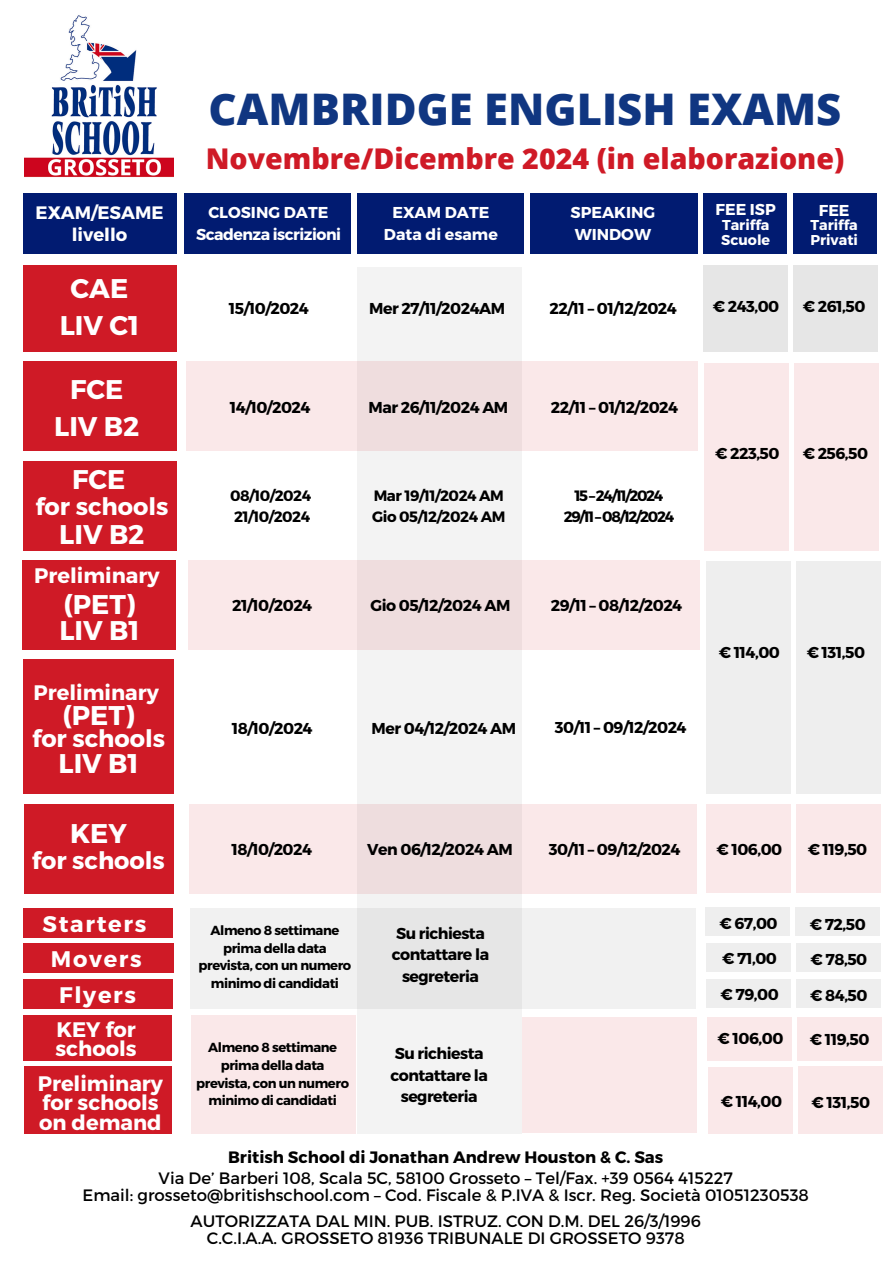
<style>
.page{position:relative;width:894px;height:1264px;background:#fff}
.page>*{position:absolute;margin:0;border:0;box-sizing:border-box;transform-origin:0 0}
.t1{font:800 43.5px "Open Sans";color:#103681}
.t2{font:800 28.5px "Open Sans";color:#cf1a26}
.t3{font:700 27px/37.2px "Montserrat";color:#fff;text-align:center}
.t4{font:700 24px "Montserrat";color:#fff}
.t5{font:700 22.5px "Montserrat";letter-spacing:.075em;color:#fff}
.t6{font:700 21px/18px "Montserrat";color:#fff}
.t7{font:700 18px "Montserrat";color:#fff}
.t8{font:16.5px/17px "Montserrat";color:#000;text-align:center}
.t9{font:700 16.5px "Montserrat";color:#000}
.t10{font:700 15.75px "Montserrat";letter-spacing:-.03em;color:#000}
.t11{font:700 15.75px "Montserrat";color:#fff}
.t12{font:700 15.75px "Montserrat";letter-spacing:-.03em;color:#fff}
.t13{font:700 15px "Montserrat";letter-spacing:-.03em;color:#000}
.t14{font:700 15px "Montserrat";letter-spacing:-.09em;color:#000}
.t15{font:700 14.25px/14.7px "Montserrat";color:#fff}
.t16{font:700 13.2px/17.5px "Montserrat";letter-spacing:-.03em;color:#000;text-align:center}
</style>
<div class="page">
<div style="left:23px;top:194px;width:153px;height:60px;background:#011b71"></div>
<div style="left:184px;top:194px;width:167px;height:60px;background:#011b71"></div>
<div style="left:357px;top:194px;width:167px;height:60px;background:#011b71"></div>
<div style="left:530px;top:194px;width:167px;height:60px;background:#011b71"></div>
<div style="left:23px;top:362px;width:153px;height:89px;background:#cf1a26"></div>
<div style="left:23px;top:265px;width:153px;height:86px;background:#cf1a26"></div>
<div style="left:23px;top:560px;width:153px;height:89px;background:#cf1a26"></div>
<div style="left:23px;top:461px;width:153px;height:89px;background:#cf1a26"></div>
<div style="left:23px;top:660px;width:151px;height:134px;background:#cf1a26"></div>
<div style="left:703px;top:194px;width:84px;height:60px;background:#011b71"></div>
<img style="left:24px;top:15px;width:149px;height:162px">
<div style="left:792px;top:194px;width:84px;height:60px;background:#011b71"></div>
<div style="left:189px;top:804px;width:507px;height:89px;background:#fae8e9"></div>
<svg style="left:357px;top:267px;width:164px;height:866px;fill:#f3f3f3"></svg>
<div style="left:702px;top:265px;width:85px;height:86px;background:#e6e6e6"></div>
<div style="left:792px;top:265px;width:85px;height:86px;background:#e6e6e6"></div>
<div style="left:186px;top:362px;width:511px;height:89px;background:#fae8e9"></div>
<div style="left:704px;top:363px;width:84px;height:187px;background:#fae8e9"></div>
<div style="left:794px;top:363px;width:84px;height:187px;background:#fae8e9"></div>
<div style="left:188px;top:560px;width:511px;height:89px;background:#fae8e9"></div>
<div style="left:706px;top:561px;width:84px;height:233px;background:#eee"></div>
<div style="left:796px;top:561px;width:84px;height:233px;background:#eee"></div>
<div style="left:24px;top:804px;width:150px;height:89px;background:#cf1a26"></div>
<div style="left:706px;top:804px;width:84px;height:89px;background:#fae8e9"></div>
<div style="left:796px;top:804px;width:84px;height:89px;background:#fae8e9"></div>
<div style="left:24px;top:907px;width:149px;height:30px;background:#cf1a26"></div>
<div style="left:191px;top:907px;width:505px;height:101px;background:#f1f1f1"></div>
<div style="left:705px;top:907px;width:84px;height:28px;background:#eee"></div>
<div style="left:795px;top:907px;width:84px;height:28px;background:#eee"></div>
<div style="left:24px;top:943px;width:149px;height:30px;background:#cf1a26"></div>
<div style="left:23px;top:978px;width:149px;height:30px;background:#cf1a26"></div>
<div style="left:706px;top:943px;width:84px;height:28px;background:#eee"></div>
<div style="left:796px;top:943px;width:84px;height:28px;background:#eee"></div>
<div style="left:706px;top:978px;width:84px;height:29px;background:#eee"></div>
<div style="left:796px;top:978px;width:84px;height:29px;background:#eee"></div>
<div style="left:24px;top:1015px;width:148px;height:45px;background:#cf1a26"></div>
<div style="left:191px;top:1015px;width:164px;height:118px;background:#fae8e9"></div>
<div style="left:707px;top:1016px;width:84px;height:44px;background:#fae8e9"></div>
<div style="left:797px;top:1016px;width:84px;height:44px;background:#fae8e9"></div>
<div style="left:708px;top:1066px;width:84px;height:67px;background:#fae8e9"></div>
<div style="left:798px;top:1066px;width:84px;height:67px;background:#fae8e9"></div>
<div style="left:24px;top:1065px;width:148px;height:68px;background:#cf1a26"></div>
<div style="left:521px;top:1017px;width:175px;height:116px;background:#fae8e9"></div>
<p class="t7" style="left:36px;top:201px;width:129px">EXAM/ESAME</p>
<p class="t7" style="left:72px;top:223px;width:57px">livello</p>
<p class="t3" style="left:60px;top:268px;width:81px">CAE<br>LIV C1</p>
<p class="t3" style="left:54px;top:369px;width:87px">FCE<br>LIV B2</p>
<p class="t3" style="left:72px;top:459px;width:55px">FCE</p>
<p class="t4" style="left:35px;top:491px;width:135px">for schools</p>
<p class="t3" style="left:59px;top:514px;width:87px">LIV B2</p>
<p class="t6" style="left:34px;top:565px;width:127px">Preliminary</p>
<p class="t3" style="left:59px;top:589px;width:82px;line-height:25.8px;text-align:left">(PET)<br>LIV B1</p>
<p class="t6" style="left:33px;top:682px;width:127px">Preliminary</p>
<p class="t3" style="left:63px;top:696px;width:74px">(PET)</p>
<p class="t4" style="left:32px;top:722px;width:135px">for schools</p>
<p class="t3" style="left:59px;top:743px;width:82px">LIV B1</p>
<p class="t3" style="left:70px;top:813px;width:58px">KEY</p>
<p class="t4" style="left:32px;top:845px;width:135px">for schools</p>
<p class="t5" style="left:43px;top:908px;width:105px">Starters</p>
<p class="t5" style="left:51px;top:944px;width:92px">Movers</p>
<p class="t5" style="left:59px;top:980px;width:78px">Flyers</p>
<p class="t6" style="left:55px;top:1019px;width:83px">KEY for schools</p>
<p class="t6" style="left:38px;top:1073px;width:127px;line-height:19.2px">Preliminary for schools</p>
<p class="t6" style="left:39px;top:1112px;width:124px">on demand</p>
<p class="t7" style="left:37px;top:1016px;width:123px">EXAMESAME</p>
<p class="t1" style="left:208px;top:79px;width:634px">CAMBRIDGE ENGLISH EXAMS</p>
<p class="t2" style="left:206px;top:139px;width:639px">Novembre/Dicembre 2024 (in elaborazione)</p>
<p class="t11" style="left:208px;top:202px;width:121px">CLOSING DATE</p>
<h2 class="t12" style="left:196px;top:224px;width:146px">Scadenza iscrizioni</h2>
<h1 class="t11" style="left:392px;top:202px;width:98px">EXAM DATE</h1>
<h3 class="t11" style="left:384px;top:224px;width:115px">Data di esame</h3>
<p class="t11" style="left:570px;top:202px;width:86px">SPEAKING</p>
<p class="t11" style="left:574px;top:224px;width:78px">WINDOW</p>
<p class="t11" style="left:715px;top:200px;width:62px">FEE ISP</p>
<p class="t15" style="left:721px;top:217px;width:50px">Tariffa<br>Scuole</p>
<h4 class="t11" style="left:818px;top:200px;width:32px">FEE</h4>
<h4 class="t15" style="left:810px;top:217px;width:49px">Tariffa<br>Privati</h4>
<h3 class="t10" style="left:229px;top:298px;width:81px">15/10/2024</h3>
<h3 class="t10" style="left:369px;top:298px;width:137px">Mer 27/11/2024AM</h3>
<h3 class="t10" style="left:549px;top:298px;width:129px">22/11 – 01/12/2024</h3>
<h3 class="t10" style="left:712px;top:296px;width:68px">€ 243,00</h3>
<p class="t10" style="left:802px;top:296px;width:64px">€ 261,50</p>
<h5 class="t10" style="left:230px;top:397px;width:82px">14/10/2024</h5>
<h4 class="t10" style="left:368px;top:397px;width:141px">Mar 26/11/2024 AM</h4>
<p class="t10" style="left:550px;top:397px;width:129px">22/11 – 01/12/2024</p>
<p class="t13" style="left:230px;top:486px;width:83px">08/10/2024</p>
<p class="t13" style="left:234px;top:506px;width:78px">21/10/2024</p>
<p class="t13" style="left:373px;top:486px;width:132px">Mar 19/11/2024 AM</p>
<p class="t13" style="left:372px;top:506px;width:135px">Gio 05/12/2024 AM</p>
<p class="t14" style="left:574px;top:486px;width:90px">15–24/11/2024</p>
<p class="t14" style="left:563px;top:506px;width:112px">29/11–08/12/2024</p>
<p class="t10" style="left:715px;top:443px;width:66px">€ 223,50</p>
<p class="t10" style="left:802px;top:443px;width:67px">€ 256,50</p>
<p class="t10" style="left:232px;top:595px;width:82px">21/10/2024</p>
<p class="t10" style="left:370px;top:595px;width:141px">Gio 05/12/2024 AM</p>
<p class="t10" style="left:550px;top:595px;width:133px">29/11 – 08/12/2024</p>
<p class="t10" style="left:232px;top:718px;width:82px">18/10/2024</p>
<p class="t10" style="left:371px;top:718px;width:146px">Mer 04/12/2024 AM</p>
<p class="t10" style="left:554px;top:717px;width:133px">30/11 – 09/12/2024</p>
<p class="t10" style="left:718px;top:642px;width:63px">€ 114,00</p>
<p class="t10" style="left:806px;top:642px;width:60px">€ 131,50</p>
<p class="t10" style="left:231px;top:839px;width:82px">18/10/2024</p>
<p class="t10" style="left:367px;top:839px;width:147px">Ven 06/12/2024 AM</p>
<p class="t10" style="left:548px;top:839px;width:133px">30/11 – 09/12/2024</p>
<p class="t10" style="left:716px;top:839px;width:67px">€ 106,00</p>
<p class="t10" style="left:807px;top:839px;width:61px">€ 119,50</p>
<p class="t16" style="left:198px;top:921px;width:154px">Almeno 8 settimane prima della data prevista, con un numero minimo di candidati</p>
<p class="t10" style="left:396px;top:923px;width:90px">Su richiesta</p>
<p class="t10" style="left:391px;top:944px;width:99px">contattare la</p>
<p class="t10" style="left:402px;top:965px;width:78px">segreteria</p>
<p class="t16" style="left:196px;top:1038px;width:154px">Almeno 8 settimane prima della data prevista, con un numero minimo di candidati</p>
<p class="t10" style="left:395px;top:1043px;width:90px">Su richiesta</p>
<p class="t10" style="left:390px;top:1064px;width:99px">contattare la</p>
<p class="t10" style="left:400px;top:1086px;width:78px">segreteria</p>
<p class="t10" style="left:719px;top:912px;width:60px">€ 67,00</p>
<p class="t10" style="left:809px;top:913px;width:57px">€ 72,50</p>
<p class="t10" style="left:722px;top:948px;width:56px">€ 71,00</p>
<p class="t10" style="left:810px;top:949px;width:58px">€ 78,50</p>
<p class="t10" style="left:720px;top:984px;width:60px">€ 79,00</p>
<p class="t10" style="left:810px;top:985px;width:59px">€ 84,50</p>
<p class="t10" style="left:717px;top:1028px;width:67px">€ 106,00</p>
<p class="t10" style="left:809px;top:1029px;width:61px">€ 119,50</p>
<p class="t10" style="left:720px;top:1090px;width:63px">€ 114,00</p>
<p class="t10" style="left:811px;top:1091px;width:60px">€ 131,50</p>
<p class="t9" style="left:228px;top:1146px;width:436px">British School di Jonathan Andrew Houston &amp; C. Sas</p>
<p class="t8" style="left:159px;top:1168px;width:575px">Via De’ Barberi 108, Scala 5C, 58100 Grosseto – Tel/Fax. +39 0564 415227</p>
<p class="t8" style="left:83px;top:1185px;width:727px">Email: grosseto@britishschool.com – Cod. Fiscale &amp; P.IVA &amp; Iscr. Reg. Società 01051230538</p>
<h6 class="t8" style="left:190px;top:1211px;width:511px">AUTORIZZATA DAL MIN. PUB. ISTRUZ. CON D.M. DEL 26/3/1996<br>C.C.I.A.A. GROSSETO 81936 TRIBUNALE DI GROSSETO 9378</h6>
</div>
